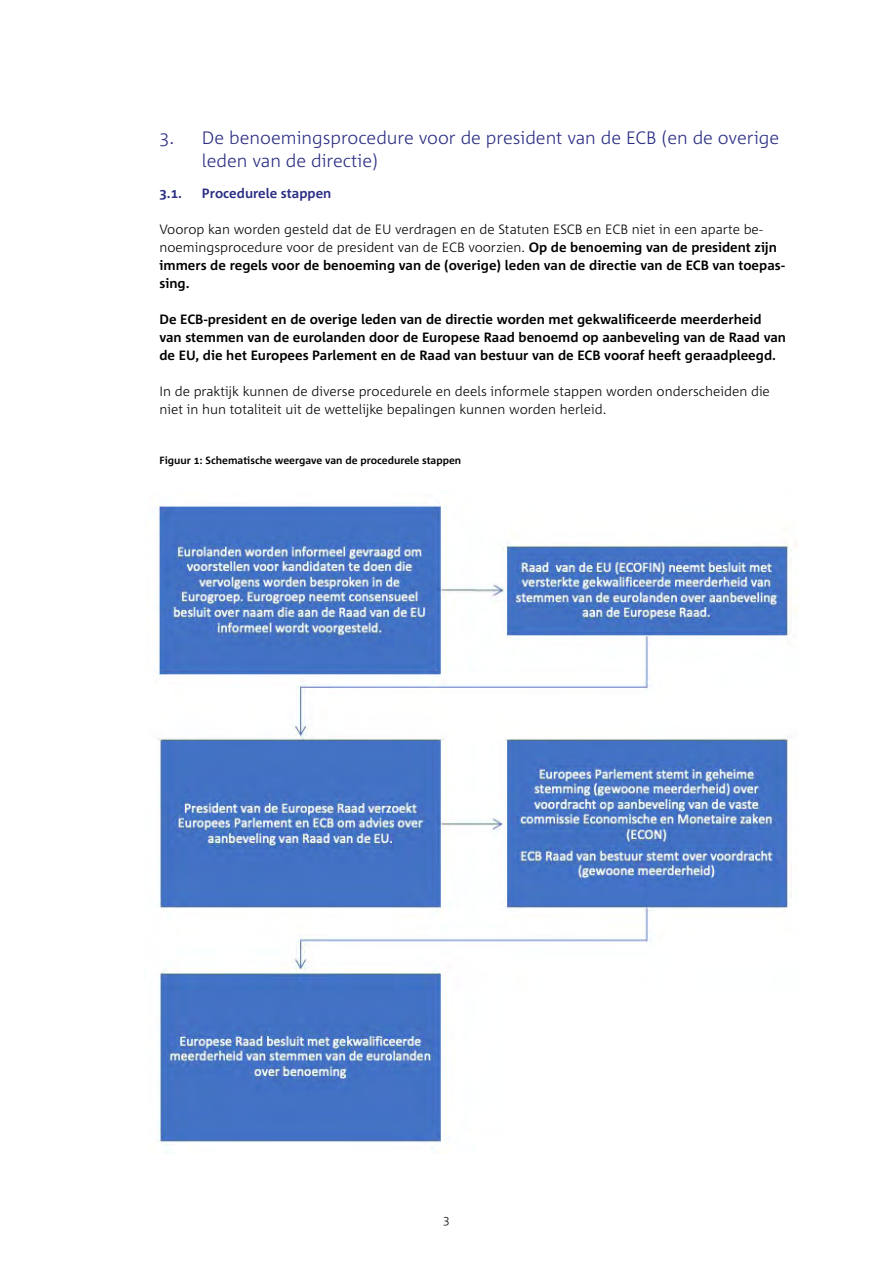
<style>
.page{position:relative;width:893px;height:1263px;background:#fff}
.page>*{position:absolute;margin:0;border:0;box-sizing:border-box;transform-origin:0 0}
.t1{font:300 18px/22.5px "Corpid C1 s";color:#2b2e84}
.t2{font:300 13.5px/18px "Corpid C1 s";color:#000}
.t3{font:700 13.5px/18px "Corpid C1 s";color:#000}
.t4{font:700 13.5px "Corpid C1 s";color:#2b2e84}
.t5{font:300 12px "Corpid C1 s";color:#000}
.t6{font:700 10.5px "Corpid C1 s";color:#000}
.s1{font-weight:700}
</style>
<div class="page">
<img style="left:157px;top:504px;width:641px;height:650px">
<h1 class="t1" style="left:202px;top:126px;width:579px;text-indent:-43px">3. De benoemingsprocedure voor de president van de ECB (en de overige leden van de directie)</h1>
<p class="t4" style="left:159px;top:185px;width:24px">3.1.</p>
<p class="t4" style="left:202px;top:185px;width:131px">Procedurele stappen</p>
<p class="t2" style="left:159px;top:220px;width:627px">Voorop kan worden gesteld dat de EU verdragen en de Statuten ESCB en ECB niet in een aparte be&shy;noemingsprocedure voor de president van de ECB voorzien. <span class="s1">Op de benoeming van de president zijn immers de regels voor de benoeming van de (overige) leden van de directie van de ECB van toepas&shy;sing.</span></p>
<p class="t3" style="left:159px;top:310px;width:628px">De ECB-president en de overige leden van de directie worden met gekwalificeerde meerderheid van stemmen van de eurolanden door de Europese Raad benoemd op aanbeveling van de Raad van de EU, die het Europees Parlement en de Raad van bestuur van de ECB vooraf heeft geraadpleegd.</p>
<p class="t2" style="left:159px;top:382px;width:612px">In de praktijk kunnen de diverse procedurele en deels informele stappen worden onderscheiden die niet in hun totaliteit uit de wettelijke bepalingen kunnen worden herleid.</p>
<p class="t6" style="left:159px;top:454px;width:303px">Figuur 1: Schematische weergave van de procedurele stappen</p>
<p class="t5" style="left:443px;top:1212px;width:8px">3</p>
</div>
